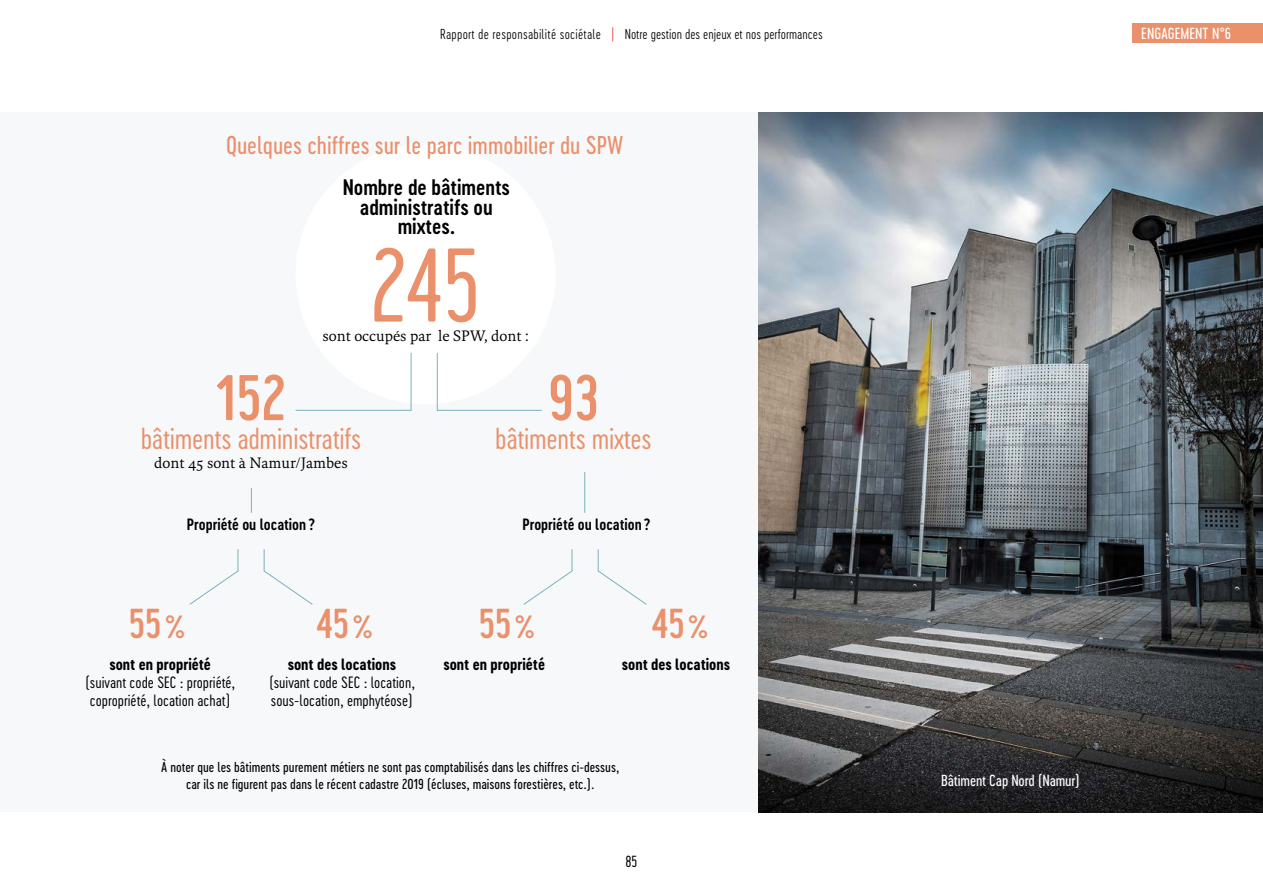
<style>
.page{position:relative;width:1263px;height:893px;background:#fff}
.page>*{position:absolute;margin:0;border:0;box-sizing:border-box;transform-origin:0 0}
.t1{font:97.5px "Cervo Neue Light Neue";color:#ea906b}
.t2{font:60px "Cervo Neue Medium Neue";color:#ea906b}
.t3{font:39px "Cervo Neue Medium Neue";letter-spacing:-.005em;color:#ea906b}
.t4{font:28.5px "Cervo Neue Light Neue";letter-spacing:-.01em;color:#ea906b}
.t5{font:24px "Cervo Neue Regular Neue";color:#ea906b}
.t6{font:21px/19.5px "Cervo Neue Semi Bold Neue";color:#000;text-align:center}
.t7{font:15.3px/18px "Cervo Neue Light Neue";color:#000;text-align:center}
.t8{font:15.3px "Cervo Neue Bold Neue";color:#000}
.t9{font:15.3px "Kievit Serif";color:#000}
.t10{font:15.3px "Cervo Neue Semi Bold Neue";color:#000}
.t11{font:15px "Cervo Neue Regular Neue";letter-spacing:-.01em;color:#fff}
.t12{font:15px "Cervo Neue Light Neue";color:#000}
.t13{font:13.5px/16.2px "Cervo Neue Regular Neue";color:#000;text-align:center}
.t14{font:13.5px "Cervo Neue Extra Light Neue";color:#000}
.s1{color:#db322e}
.s2{font-size:30px}
</style>
<div class="page">
<div style="left:1133px;top:23px;width:130px;height:19px;background:#ea906b"></div>
<div style="left:0;top:113px;width:784px;height:699px;background:#f6f8f9"></div>
<div style="left:296px;top:144px;width:260px;height:260px;background:#fff;border-radius:50%"></div>
<svg style="left:295px;top:353px;width:117px;height:58px"></svg>
<svg style="left:436px;top:353px;width:106px;height:58px"></svg>
<svg style="left:189px;top:549px;width:50px;height:56px"></svg>
<svg style="left:263px;top:549px;width:50px;height:56px"></svg>
<svg style="left:251px;top:488px;width:1px;height:25px"></svg>
<svg style="left:523px;top:549px;width:50px;height:56px"></svg>
<svg style="left:597px;top:549px;width:50px;height:56px"></svg>
<hr style="left:584px;top:472px;width:1px;height:41px;background:#7bb2ba">
<img style="left:758px;top:113px;width:505px;height:699px">
<p class="t14" style="left:440px;top:26px;width:384px">Rapport de responsabilité sociétale <span class="s1">|</span> Notre gestion des enjeux et nos performances</p>
<h3 class="t5" style="left:226px;top:129px;width:399px">Quelques chiffres sur le parc immobilier du SPW</h3>
<h3 class="t6" style="left:343px;top:178px;width:169px">Nombre de bâtiments administratifs ou mixtes.</h3>
<h1 class="t1" style="left:370px;top:222px;width:112px">245</h1>
<p class="t9" style="left:322px;top:326px;width:208px">sont occupés par le SPW, dont :</p>
<h2 class="t2" style="left:216px;top:358px;width:72px">152</h2>
<h3 class="t4" style="left:141px;top:419px;width:222px">bâtiments administratifs</h3>
<p class="t9" style="left:154px;top:453px;width:195px">dont 45 sont à Namur/Jambes</p>
<p class="t10" style="left:187px;top:514px;width:130px">Propriété ou location ?</p>
<h2 class="t2" style="left:548px;top:358px;width:53px">93</h2>
<h3 class="t4" style="left:495px;top:419px;width:158px">bâtiments mixtes</h3>
<p class="t10" style="left:522px;top:514px;width:130px">Propriété ou location ?</p>
<h3 class="t3" style="left:129px;top:598px;width:58px">55<span class="s2">%</span></h3>
<h3 class="t3" style="left:317px;top:598px;width:58px">45<span class="s2">%</span></h3>
<p class="t8" style="left:109px;top:654px;width:103px">sont en propriété</p>
<p class="t7" style="left:85px;top:673px;width:151px">(suivant code SEC : propriété, copropriété, location achat)</p>
<p class="t8" style="left:288px;top:654px;width:110px">sont des locations</p>
<p class="t7" style="left:269px;top:673px;width:147px;text-align:left">(suivant code SEC : location, sous-location, emphytéose)</p>
<h3 class="t3" style="left:479px;top:598px;width:58px">55<span class="s2">%</span></h3>
<h3 class="t3" style="left:652px;top:598px;width:58px">45<span class="s2">%</span></h3>
<p class="t8" style="left:443px;top:654px;width:103px">sont en propriété</p>
<p class="t8" style="left:622px;top:654px;width:110px">sont des locations</p>
<p class="t13" style="left:161px;top:759px;width:459px">À noter que les bâtiments purement métiers ne sont pas comptabilisés dans les chiffres ci-dessus, car ils ne figurent pas dans le récent cadastre 2019 (écluses, maisons forestières, etc.).</p>
<p class="t12" style="left:625px;top:851px;width:13px">85</p>
<p class="t11" style="left:1141px;top:23px;width:91px">ENGAGEMENT N°6</p>
<p class="t11" style="left:941px;top:770px;width:140px">Bâtiment Cap Nord (Namur)</p>
</div>
